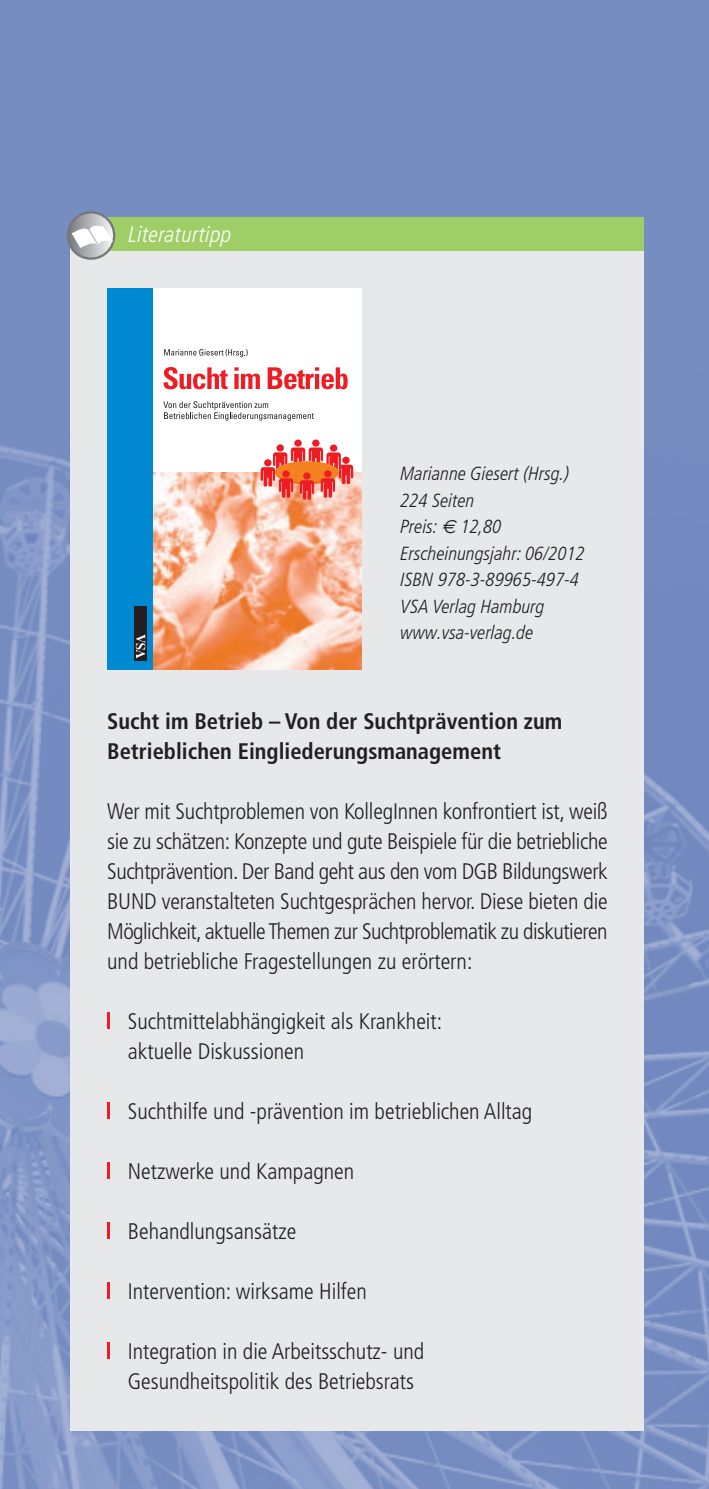
<style>
.page{position:relative;width:709px;height:1489px;background:#fff}
.page>*{position:absolute;margin:0;border:0;box-sizing:border-box;transform-origin:0 0}
.t1{font:300 condensed 22.5px/30px "Frutiger";color:#231f20}
.t2{font:700 condensed 22.5px/30px "Frutiger";color:#231f20}
.t3{font:italic 300 condensed 22.5px "Frutiger LT Pro";letter-spacing:.01em;color:#fff}
.t4{font:italic 300 condensed 19px/26.5px "Frutiger LT Pro";color:#231f20}
.s1{font-family:"Euro Sans";font-weight:400;font-stretch:normal}
</style>
<div class="page">
<img style="left:0;top:0;width:709px;height:1488px">
<div style="left:71px;top:237px;width:573px;height:1193px;background:#e7e8e9"></div>
<div style="left:85px;top:218px;width:559px;height:33px;background:#9fce66"></div>
<svg style="left:67px;top:211px;width:48px;height:49px"></svg>
<hr style="left:107px;top:1012px;width:3px;height:16px;background:#ee1c28">
<hr style="left:107px;top:1102px;width:3px;height:16px;background:#ee1c28">
<hr style="left:107px;top:1162px;width:3px;height:16px;background:#ee1c28">
<hr style="left:107px;top:1222px;width:3px;height:16px;background:#ee1c28">
<hr style="left:107px;top:1282px;width:3px;height:16px;background:#ee1c28">
<hr style="left:107px;top:1342px;width:3px;height:16px;background:#ee1c28">
<div style="left:107px;top:288px;width:254px;height:381px;background:#fff"></div>
<img style="left:152px;top:473px;width:209px;height:196px">
<svg style="left:261px;top:439px;width:92px;height:60px"></svg>
<div style="left:107px;top:288px;width:45px;height:381px;background:#0089d0"></div>
<div style="left:134px;top:606px;width:13px;height:54px;background:#231f20"></div>
<svg style="left:136px;top:634px;width:9px;height:24px"></svg>
<svg style="left:163px;top:401px;width:151px;height:19px"></svg>
<svg style="left:164px;top:349px;width:84px;height:8px"></svg>
<svg style="left:163px;top:367px;width:65px;height:22px"></svg>
<svg style="left:234px;top:367px;width:26px;height:22px"></svg>
<svg style="left:268px;top:367px;width:80px;height:22px"></svg>
<p class="t3" style="left:128px;top:225px;width:104px">Literaturtipp</p>
<p class="t4" style="left:400px;top:462px;width:186px">Marianne Giesert (Hrsg.)<br>224 Seiten<br>Preis: <span class="s1">€</span> 12,80<br>Erscheinungsjahr: 06/2012<br>ISBN 978-3-89965-497-4<br>VSA Verlag Hamburg www.vsa-verlag.de</p>
<p class="t2" style="left:107px;top:707px;width:456px">Sucht im Betrieb – Von der Suchtprävention zum<br>Betrieblichen Eingliederungsmanagement</p>
<p class="t1" style="left:107px;top:797px;width:502px;text-align:justify">Wer mit Suchtproblemen von KollegInnen konfrontiert ist, weiß sie zu schätzen: Konzepte und gute Beispiele für die betriebliche Suchtprävention. Der Band geht aus den vom DGB Bildungswerk BUND veranstalteten Suchtgesprächen hervor. Diese bieten die Möglichkeit, aktuelle Themen zur Suchtproblematik zu diskutieren und betriebliche Fragestellungen zu erörtern:</p>
<p class="t1" style="left:128px;top:1007px;width:316px">Suchtmittelabhängigkeit als Krankheit: aktuelle Diskussionen</p>
<p class="t1" style="left:128px;top:1097px;width:406px">Suchthilfe und -prävention im betrieblichen Alltag</p>
<p class="t1" style="left:128px;top:1157px;width:228px">Netzwerke und Kampagnen</p>
<p class="t1" style="left:128px;top:1217px;width:170px">Behandlungsansätze</p>
<p class="t1" style="left:128px;top:1277px;width:240px">Intervention: wirksame Hilfen</p>
<p class="t1" style="left:128px;top:1337px;width:298px">Integration in die Arbeitsschutz- und<br>Gesundheitspolitik des Betriebsrats</p>
</div>
